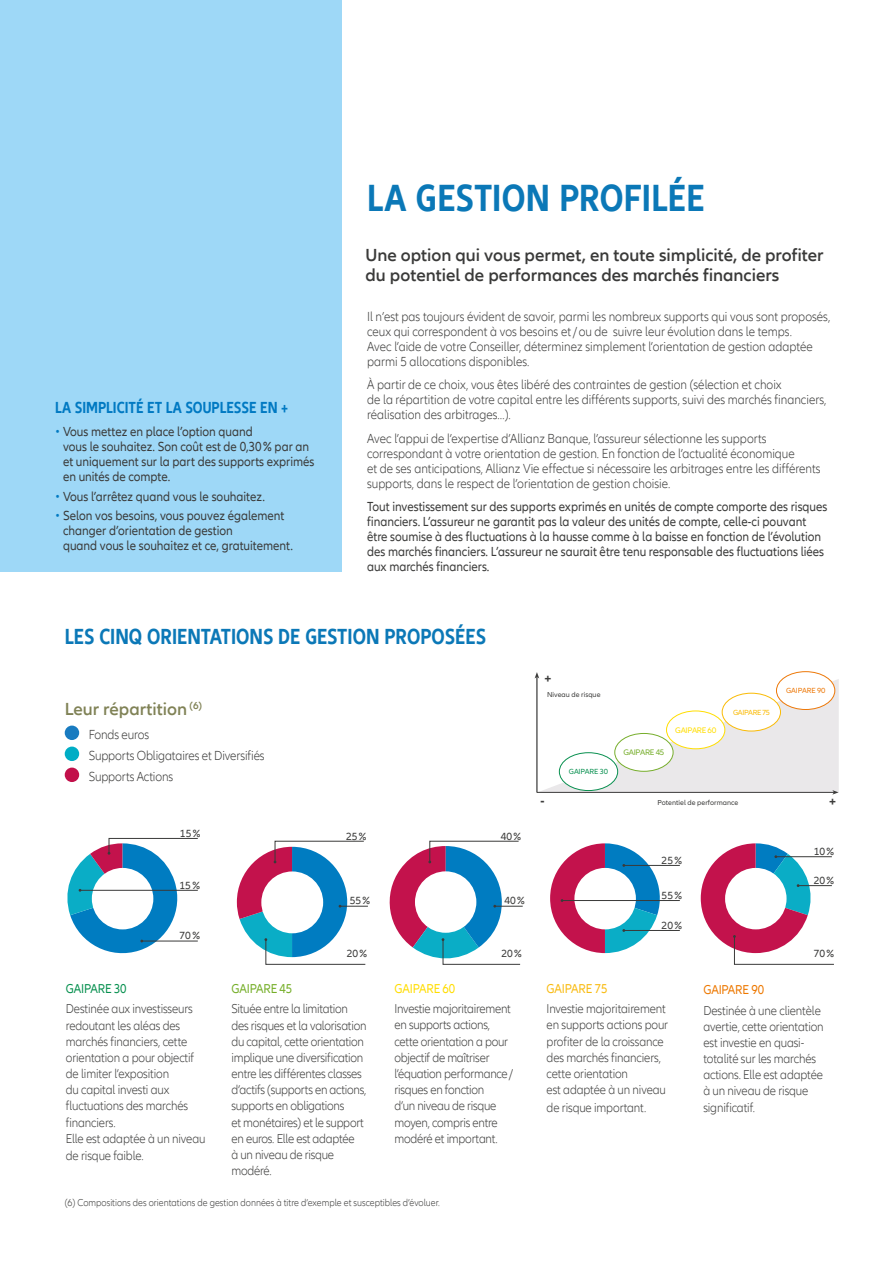
<style>
.page{position:relative;width:893px;height:1263px;background:#fff}
.page>*{position:absolute;margin:0;border:0;box-sizing:border-box;transform-origin:0 0}
.t1{font:700 condensed 39px "Allianz Neo";letter-spacing:.005em;color:#0b78b7}
.t2{font:700 condensed 22.5px "Allianz Neo";color:#0b78b7}
.t3{font:600 18px/19.5px "Allianz Neo";color:#3a3a39}
.t4{font:600 18px "Allianz Neo";color:#808256}
.t5{font:700 condensed 16.5px "Allianz Neo";color:#0079c2}
.t6{font:300 13.5px/15px "Allianz Neo";color:#3a3a39;scale:.9 1}
.t7{font:13.5px/15px "Allianz Neo";color:#3a3a39;scale:.9 1}
.t8{font:300 13.2px/16.2px "Allianz Neo";letter-spacing:-.01em;color:#3a3a39;scale:.9 1}
.t9{font:13.2px "Allianz Neo";letter-spacing:-.01em;color:#07904f;scale:.9 1}
.t10{font:13.2px "Allianz Neo";letter-spacing:-.01em;color:#75ae28;scale:.9 1}
.t11{font:13.2px "Allianz Neo";letter-spacing:-.01em;color:#fd0;scale:.9 1}
.t12{font:13.2px "Allianz Neo";letter-spacing:-.01em;color:#f9bb12;scale:.9 1}
.t13{font:13.2px "Allianz Neo";letter-spacing:-.01em;color:#ed7800;scale:.9 1}
.t14{font:700 12.9px "Allianz Neo";color:#3c3c3b}
.t15{font:10.65px "Allianz Neo";color:#3a3a39}
.t16{font:300 10.35px "Allianz Neo";color:#3a3a39;scale:.9 1}
.t17{font:8.25px "Allianz Neo";letter-spacing:-.04em;color:#77ae2c}
.t18{font:8.25px "Allianz Neo";letter-spacing:-.04em;color:#ffde00}
.t19{font:7.65px "Allianz Neo";letter-spacing:-.02em;color:#099050}
.t20{font:7.65px "Allianz Neo";letter-spacing:-.02em;color:#ed7808}
.t21{font:7.65px "Allianz Neo";letter-spacing:-.045em;color:#fabb06}
.t22{font:7.35px "Allianz Neo";color:#3c3c3b}
.s1{color:#0079c2}
</style>
<div class="page">
<div style="left:0;top:0;width:341px;height:571px;background:#9ed8f7"></div>
<svg style="left:67px;top:838px;width:131px;height:116px"></svg>
<hr style="left:562px;top:900px;width:118px;height:1px;background:#3a3a39">
<hr style="left:624px;top:865px;width:56px;height:1px;background:#3a3a39">
<hr style="left:624px;top:930px;width:56px;height:1px;background:#3a3a39">
<svg style="left:550px;top:843px;width:116px;height:110px"></svg>
<svg style="left:237px;top:840px;width:131px;height:125px"></svg>
<svg style="left:389px;top:840px;width:134px;height:125px"></svg>
<svg style="left:701px;top:843px;width:133px;height:122px"></svg>
<svg style="left:535px;top:672px;width:304px;height:123px"></svg>
<div style="left:615px;top:733px;width:58px;height:38px;background:#fff;border-radius:50%"></div>
<div style="left:614px;top:733px;width:59px;height:39px;border:1px solid #77ae2c;border-radius:50%"></div>
<div style="left:559px;top:753px;width:59px;height:37px;background:#fff;border-radius:50%"></div>
<div style="left:559px;top:752px;width:59px;height:39px;border:1px solid #099050;border-radius:50%"></div>
<div style="left:776px;top:672px;width:59px;height:37px;background:#fff;border-radius:50%"></div>
<div style="left:776px;top:671px;width:59px;height:39px;border:1px solid #ed7808;border-radius:50%"></div>
<div style="left:722px;top:693px;width:58px;height:38px;background:#fff;border-radius:50%"></div>
<div style="left:722px;top:693px;width:59px;height:38px;border:1px solid #fabb06;border-radius:50%"></div>
<div style="left:666px;top:711px;width:59px;height:38px;background:#fff;border-radius:50%"></div>
<div style="left:666px;top:711px;width:59px;height:38px;border:1px solid #ffde00;border-radius:50%"></div>
<div style="left:65px;top:725px;width:14px;height:15px;background:#187bc0;border-radius:50%"></div>
<div style="left:65px;top:746px;width:14px;height:15px;background:#00adc5;border-radius:50%"></div>
<div style="left:65px;top:767px;width:14px;height:15px;background:#c2104a;border-radius:50%"></div>
<hr style="left:892px;top:0;width:1px;height:571px;background:#9ed8f7">
<h1 class="t1" style="left:367px;top:176px;width:339px">LA GESTION PROFILÉE</h1>
<p class="t5" style="left:55px;top:398px;width:234px">LA SIMPLICITÉ ET LA SOUPLESSE EN +</p>
<p class="t7" style="left:63px;top:425px;width:281px;text-indent:-8px"><span class="s1">•</span> Vous mettez en place l’option quand<br>vous le souhaitez. Son coût est de 0,30% par an et uniquement sur la part des supports exprimés en unités de compte.</p>
<p class="t7" style="left:55px;top:489px;width:235px"><span class="s1">•</span> Vous l’arrêtez quand vous le souhaitez.</p>
<p class="t7" style="left:63px;top:508px;width:257px;text-indent:-8px"><span class="s1">•</span> Selon vos besoins, vous pouvez également changer d’orientation de gestion<br>quand vous le souhaitez et ce, gratuitement.</p>
<h3 class="t3" style="left:366px;top:246px;width:460px">Une option qui vous permet, en toute simplicité, de profiter du potentiel de performances des marchés financiers</h3>
<p class="t6" style="left:367px;top:309px;width:516px">Il n’est pas toujours évident de savoir, parmi les nombreux supports qui vous sont proposés, ceux qui correspondent à vos besoins et/ou de suivre leur évolution dans le temps.<br>Avec l’aide de votre Conseiller, déterminez simplement l’orientation de gestion adaptée parmi 5 allocations disponibles.</p>
<p class="t6" style="left:367px;top:378px;width:512px">À partir de ce choix, vous êtes libéré des contraintes de gestion (sélection et choix<br>de la répartition de votre capital entre les différents supports, suivi des marchés financiers, réalisation des arbitrages…).</p>
<p class="t6" style="left:367px;top:431px;width:505px">Avec l’appui de l’expertise d’Allianz Banque, l’assureur sélectionne les supports correspondant à votre orientation de gestion. En fonction de l’actualité économique<br>et de ses anticipations, Allianz Vie effectue si nécessaire les arbitrages entre les différents supports, dans le respect de l’orientation de gestion choisie.</p>
<p class="t7" style="left:367px;top:500px;width:513px">Tout investissement sur des supports exprimés en unités de compte comporte des risques financiers. L’assureur ne garantit pas la valeur des unités de compte, celle-ci pouvant être soumise à des fluctuations à la hausse comme à la baisse en fonction de l’évolution des marchés financiers. L’assureur ne saurait être tenu responsable des fluctuations liées aux marchés financiers.</p>
<h2 class="t2" style="left:65px;top:623px;width:423px">LES CINQ ORIENTATIONS DE GESTION PROPOSÉES</h2>
<h3 class="t4" style="left:65px;top:699px;width:139px">Leur répartition <sup>(6)</sup></h3>
<p class="t6" style="left:89px;top:724px;width:197px;line-height:21px">Fonds euros<br>Supports Obligataires et Diversifiés<br>Supports Actions</p>
<p class="t15" style="left:180px;top:827px;width:22px">15%</p>
<p class="t15" style="left:180px;top:879px;width:22px">15%</p>
<p class="t15" style="left:180px;top:930px;width:22px">70%</p>
<p class="t15" style="left:346px;top:830px;width:22px">25%</p>
<p class="t15" style="left:350px;top:895px;width:22px">55%</p>
<p class="t15" style="left:347px;top:948px;width:22px">20%</p>
<p class="t14" style="left:544px;top:670px;width:8px">+</p>
<p class="t22" style="left:547px;top:690px;width:55px">Niveau de risque</p>
<p class="t19" style="left:569px;top:767px;width:41px">GAIPARE 30</p>
<p class="t17" style="left:623px;top:748px;width:42px">GAIPARE 45</p>
<p class="t18" style="left:675px;top:725px;width:43px">GAIPARE 60</p>
<p class="t21" style="left:733px;top:708px;width:38px">GAIPARE 75</p>
<p class="t20" style="left:786px;top:686px;width:41px">GAIPARE 90</p>
<p class="t15" style="left:501px;top:830px;width:22px">40%</p>
<p class="t15" style="left:504px;top:895px;width:22px">40%</p>
<p class="t14" style="left:540px;top:794px;width:6px">-</p>
<p class="t22" style="left:657px;top:799px;width:83px">Potentiel de performance</p>
<p class="t14" style="left:829px;top:794px;width:8px">+</p>
<p class="t15" style="left:662px;top:854px;width:22px">25%</p>
<p class="t15" style="left:662px;top:889px;width:22px">55%</p>
<p class="t15" style="left:662px;top:919px;width:22px">20%</p>
<p class="t15" style="left:814px;top:845px;width:22px">10%</p>
<p class="t15" style="left:814px;top:874px;width:22px">20%</p>
<p class="t15" style="left:501px;top:948px;width:22px">20%</p>
<p class="t15" style="left:814px;top:947px;width:22px">70%</p>
<p class="t9" style="left:66px;top:981px;width:69px">GAIPARE 30</p>
<p class="t8" style="left:66px;top:1001px;width:157px">Destinée aux investisseurs redoutant les aléas des marchés financiers, cette orientation a pour objectif de limiter l’exposition<br>du capital investi aux fluctuations des marchés financiers.<br>Elle est adaptée à un niveau</p>
<p class="t8" style="left:66px;top:1148px;width:88px">de risque faible.</p>
<p class="t10" style="left:231px;top:981px;width:69px">GAIPARE 45</p>
<p class="t8" style="left:231px;top:1001px;width:152px">Située entre la limitation des risques et la valorisation du capital, cette orientation implique une diversification entre les différentes classes d’actifs (supports en actions, supports en obligations<br>et monétaires) et le support en euros. Elle est adaptée<br>à un niveau de risque modéré.</p>
<p class="t11" style="left:394px;top:981px;width:69px">GAIPARE 60</p>
<p class="t8" style="left:394px;top:1001px;width:133px">Investie majoritairement en supports actions, cette orientation a pour objectif de maîtriser l’équation performance/ risques en fonction<br>d’un niveau de risque moyen, compris entre modéré et important.</p>
<p class="t16" style="left:65px;top:1196px;width:418px">(6) Compositions des orientations de gestion données à titre d’exemple et susceptibles d’évoluer.</p>
<p class="t12" style="left:547px;top:981px;width:69px">GAIPARE 75</p>
<p class="t8" style="left:547px;top:1001px;width:137px">Investie majoritairement en supports actions pour profiter de la croissance des marchés financiers, cette orientation<br>est adaptée à un niveau</p>
<p class="t8" style="left:547px;top:1100px;width:112px">de risque important.</p>
<p class="t13" style="left:703px;top:982px;width:69px">GAIPARE 90</p>
<p class="t8" style="left:703px;top:1002px;width:135px">Destinée à une clientèle avertie, cette orientation est investie en quasi&shy;totalité sur les marchés actions. Elle est adaptée à un niveau de risque significatif.</p>
</div>
